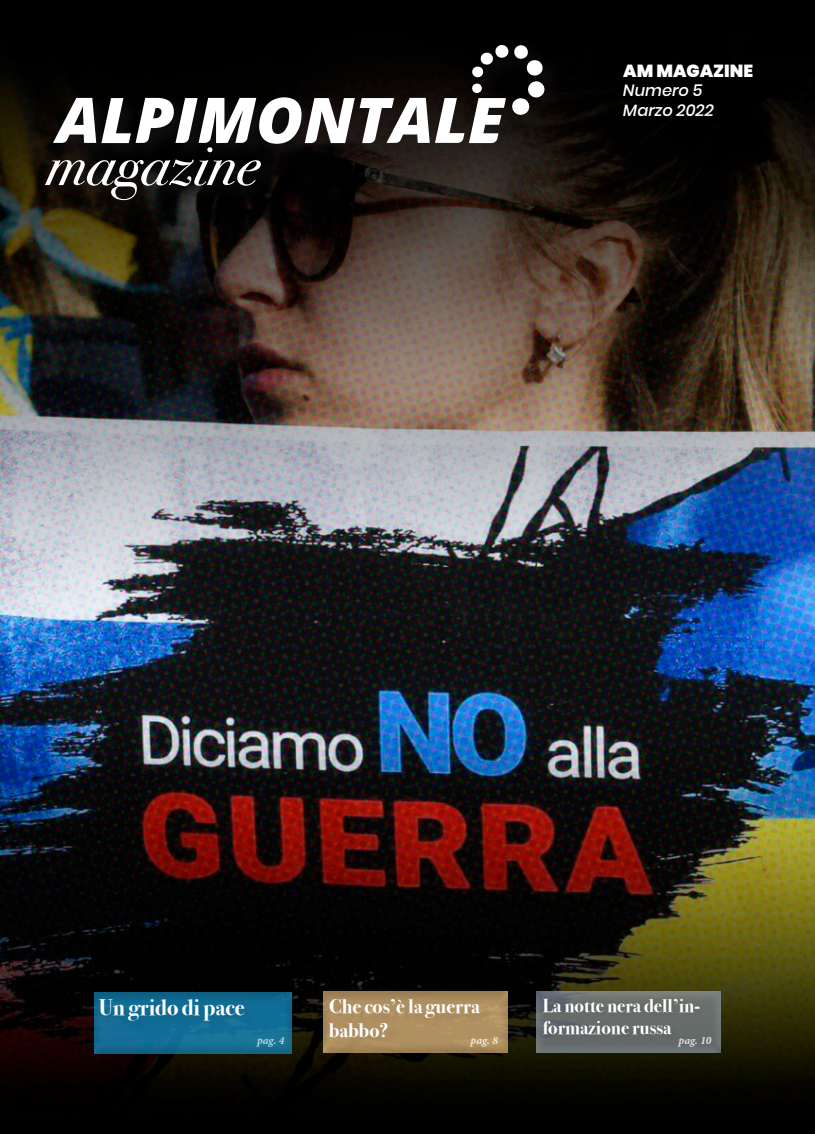
<style>
.page{position:relative;width:815px;height:1134px;background:#fff}
.page>*{position:absolute;margin:0;border:0;box-sizing:border-box;transform-origin:0 0}
.t1{font:italic 57.5px "Bodoni Svty Two ITCTT";color:#fff}
.t2{font:700 22.5px "Bodoni Svty Two ITCTT";color:#fff}
.t3{font:700 20px/24px "Bodoni Svty Two ITCTT";color:#fff}
.t4{font:700 18.75px/22.5px "Bodoni Svty Two ITCTT";color:#fff}
.t5{font:900 17.5px "Poppins";color:#fff}
.t6{font:italic 500 16.25px "Poppins";color:#fff}
.t7{font:italic 700 11.25px "Minion Pro";color:#fff}
</style>
<div class="page">
<img style="left:0;top:0;width:815px;height:1134px">
<div style="left:93px;top:991px;width:199px;height:63px;background:#231f20;opacity:.18"></div>
<div style="left:322px;top:990px;width:186px;height:63px;background:#231f20;opacity:.18"></div>
<div style="left:536px;top:990px;width:185px;height:63px;background:#231f20;opacity:.18"></div>
<div style="left:42px;top:41px;width:521px;height:178px;background:#231f20;opacity:.5"></div>
<svg style="left:53px;top:45px;width:493px;height:99px"></svg>
<div style="left:102px;top:1001px;width:154px;height:31px;background:#106c96"></div>
<div style="left:331px;top:1001px;width:160px;height:47px;background:#b09061"></div>
<div style="left:541px;top:995px;width:165px;height:46px;background:#231f20;opacity:.1"></div>
<h1 class="t1" style="left:46px;top:115px;width:215px">magazine</h1>
<p class="t5" style="left:623px;top:60px;width:132px">AM MAGAZINE</p>
<p class="t6" style="left:623px;top:81px;width:81px">Numero 5</p>
<p class="t6" style="left:623px;top:101px;width:92px">Marzo 2022</p>
<p class="t2" style="left:99px;top:989px;width:147px">Un grido di pace</p>
<p class="t3" style="left:329px;top:992px;width:152px">Che cos’è la guerra babbo?</p>
<p class="t4" style="left:543px;top:993px;width:159px">La notte nera dell’in&shy;formazione russa</p>
<p class="t7" style="left:257px;top:1032px;width:29px">pag. 4</p>
<p class="t7" style="left:471px;top:1032px;width:29px">pag. 8</p>
<p class="t7" style="left:679px;top:1032px;width:34px">pag. 10</p>
</div>
